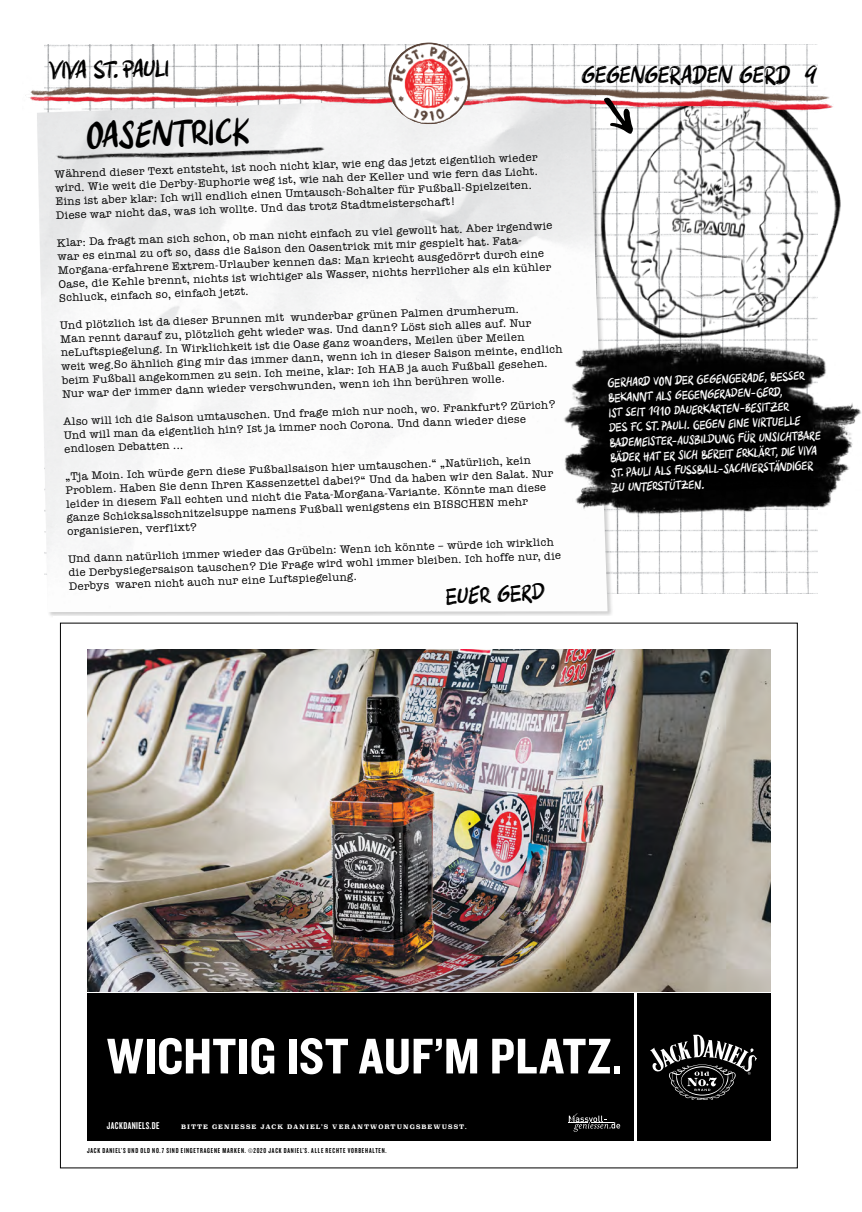
<style>
.page{position:relative;width:862px;height:1212px;background:#fff}
.page>*{position:absolute;margin:0;border:0;box-sizing:border-box;transform-origin:0 0}
.t1{font:52px "Knockout HTF50 Welterweight";letter-spacing:.005em;color:#fff}
.t2{font:36.25px "FCSP Handspiel";color:#000}
.t3{font:25px "FCSP Handspiel Regular Textur";letter-spacing:-.02em;color:#000}
.t4{font:23.88px "FCSP Handspiel Regular Textur";color:#000}
.t5{font:12.5px/15px "FCSP Handspiel Regular Textur";color:#fff}
.t6{font:11.25px/13.8px "American Typewriter";color:#000}
.t7{font:10.25px "Knockout HTF48 Featherweight";letter-spacing:.045em;color:#fff}
.t8{font:7.5px "Knockout HTF48 Featherweight";letter-spacing:.105em;color:#000}
.t9{font:700 6.12px "Superclarendon";letter-spacing:.17em;color:#fff}
</style>
<div class="page">
<img style="left:45px;top:44px;width:771px;height:549px">
<img style="left:581px;top:50px;width:260px;height:245px">
<img style="left:814px;top:74px;width:21px;height:39px">
<img style="left:37px;top:113px;width:570px;height:499px">
<img style="left:546px;top:295px;width:280px;height:96px">
<img style="left:557px;top:370px;width:269px;height:21px">
<img style="left:543px;top:391px;width:318px;height:144px">
<img style="left:49px;top:142px;width:280px;height:27px">
<img style="left:25px;top:74px;width:789px;height:39px">
<img style="left:388px;top:43px;width:81px;height:81px;border-radius:39px">
<div style="left:87px;top:994px;width:546px;height:147px;background:#000"></div>
<div style="left:636px;top:994px;width:134px;height:147px;background:#000"></div>
<svg style="left:568px;top:1113px;width:52px;height:19px"></svg>
<svg style="left:650px;top:1034px;width:106px;height:66px"></svg>
<img style="left:87px;top:650px;width:683px;height:341px">
<svg style="left:595px;top:91px;width:45px;height:50px"></svg>
<h3 class="t3" style="left:49px;top:55px;width:122px;rotate:-1deg">VIVA ST. PAULI</h3>
<h3 class="t3" style="left:581px;top:59px;width:237px">GEGENGERADEN GERD 9</h3>
<h2 class="t2" style="left:85px;top:114px;width:165px;rotate:-2deg">OASENTRICK</h2>
<p class="t6" style="left:54px;top:167px;width:484px;rotate:-2deg">Während dieser Text entsteht, ist noch nicht klar, wie eng das jetzt eigentlich wieder wird. Wie weit die Derby-Euphorie weg ist, wie nah der Keller und wie fern das Licht.<br>Eins ist aber klar: Ich will endlich einen Umtausch-Schalter für Fußball-Spielzeiten.<br>Diese war nicht das, was ich wollte. Und das trotz Stadtmeisterschaft!</p>
<p class="t6" style="left:57px;top:236px;width:496px;rotate:-2deg">Klar: Da fragt man sich schon, ob man nicht einfach zu viel gewollt hat. Aber irgendwie war es einmal zu oft so, dass die Saison den Oasentrick mit mir gespielt hat. Fata-Morgana-erfahrene Extrem-Urlauber kennen das: Man kriecht ausgedörrt durch eine Oase, die Kehle brennt, nichts ist wichtiger als Wasser, nichts herrlicher als ein kühler Schluck, einfach so, einfach jetzt.</p>
<p class="t6" style="left:60px;top:318px;width:502px;rotate:-2deg">Und plötzlich ist da dieser Brunnen mit wunderbar grünen Palmen drumherum.<br>Man rennt darauf zu, plötzlich geht wieder was. Und dann? Löst sich alles auf. Nur neLuftspiegelung. In Wirklichkeit ist die Oase ganz woanders, Meilen über Meilen<br>weit weg.So ähnlich ging mir das immer dann, wenn ich in dieser Saison meinte, endlich beim Fußball angekommen zu sein. Ich meine, klar: Ich HAB ja auch Fußball gesehen.<br>Nur war der immer dann wieder verschwunden, wenn ich ihn berühren wolle.</p>
<p class="t6" style="left:63px;top:414px;width:493px;rotate:-2deg">Also will ich die Saison umtauschen. Und frage mich nur noch, wo. Frankfurt? Zürich?<br>Und will man da eigentlich hin? Ist ja immer noch Corona. Und dann wieder diese endlosen Debatten ...</p>
<p class="t6" style="left:65px;top:469px;width:489px;rotate:-2deg">„Tja Moin. Ich würde gern diese Fußballsaison hier umtauschen.“ „Natürlich, kein Problem. Haben Sie denn Ihren Kassenzettel dabei?“ Und da haben wir den Salat. Nur leider in diesem Fall echten und nicht die Fata-Morgana-Variante. Könnte man diese ganze Schicksalsschnitzelsuppe namens Fußball wenigstens ein BISSCHEN mehr organisieren, verflixt?</p>
<p class="t6" style="left:68px;top:552px;width:494px;rotate:-2deg">Und dann natürlich immer wieder das Grübeln: Wenn ich könnte – würde ich wirklich die Derbysiegersaison tauschen? Die Frage wird wohl immer bleiben. Ich hoffe nur, die<br>Derbys waren nicht auch nur eine Luftspiegelung.</p>
<h3 class="t4" style="left:445px;top:582px;width:99px;rotate:-3deg">EUER GERD</h3>
<p class="t5" style="left:607px;top:375px;width:212px;rotate:-2deg">GERHARD VON DER GEGENGERADE, BESSER BEKANNT ALS GEGENGERADEN-GERD,<br>IST SEIT 1910 DAUERKARTEN-BESITZER<br>DES FC ST. PAULI. GEGEN EINE VIRTUELLE BADEMEISTER-AUSBILDUNG FÜR UNSICHTBARE BÄDER HAT ER SICH BEREIT ERKLÄRT, DIE VIVA ST. PAULI ALS FUSSBALL-SACHVERSTÄNDIGER ZU UNTERSTÜTZEN.</p>
<h1 class="t1" style="left:107px;top:1029px;width:517px">WICHTIG IST AUF’M PLATZ.</h1>
<p class="t7" style="left:107px;top:1120px;width:54px">JACKDANIELS.DE</p>
<p class="t9" style="left:181px;top:1122px;width:287px">BITTE GENIESSE JACK DANIEL’S VERANTWORTUNGSBEWUSST.</p>
<p class="t8" style="left:87px;top:1147px;width:301px">JACK DANIEL’S UND OLD NO.7 SIND EINGETRAGENE MARKEN. ©2020 JACK DANIEL’S. ALLE RECHTE VORBEHALTEN.</p>
</div>
